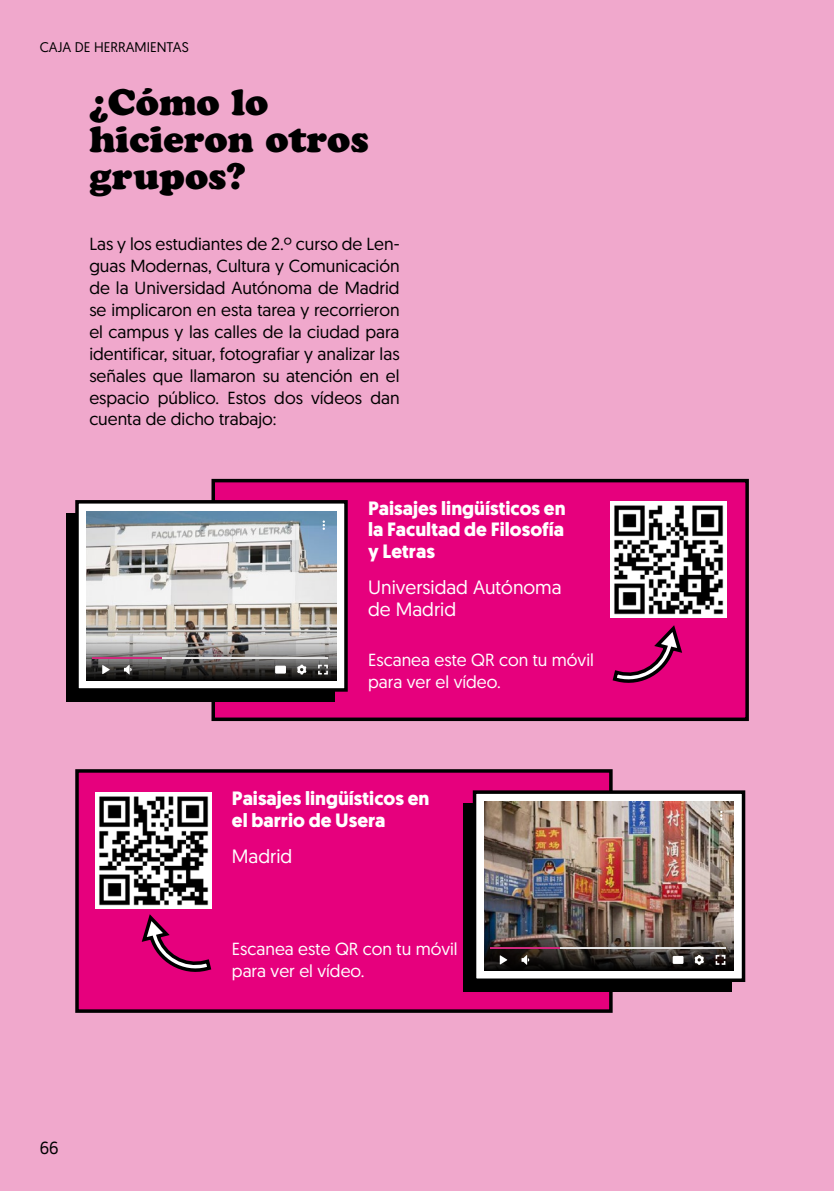
<style>
.page{position:relative;width:834px;height:1191px;background:#fff}
.page>*{position:absolute;margin:0;border:0;box-sizing:border-box;transform-origin:0 0}
.t1{font:36.75px/36.8px "Cooper Black Std";color:#000}
.t2{font:700 19.25px/21.9px "Geomanist";color:#fff;text-align:justify}
.t3{font:19.25px/21.9px "Geomanist";color:#fff}
.t4{font:17.5px/21.9px "Geomanist";color:#000;text-align:justify}
.t5{font:17.5px/21.9px "Geomanist";color:#fff}
.t6{font:14px "Geomanist";color:#000}
</style>
<div class="page">
<div style="left:0;top:0;width:833px;height:1191px;background:#f0a8cc"></div>
<div style="left:77px;top:771px;width:533px;height:240px;background:#e6007d"></div>
<div style="left:75px;top:769px;width:537px;height:243px;border:4px solid #000"></div>
<div style="left:213px;top:480px;width:534px;height:239px;background:#e6007d"></div>
<div style="left:211px;top:479px;width:537px;height:242px;border:4px solid #000"></div>
<div style="left:463px;top:803px;width:269px;height:188px;background:#000"></div>
<div style="left:66px;top:513px;width:269px;height:188px;background:#000"></div>
<div style="left:474px;top:792px;width:269px;height:188px;background:#fff"></div>
<div style="left:472px;top:790px;width:273px;height:192px;border:4px solid #000"></div>
<img style="left:484px;top:802px;width:249px;height:119px">
<img style="left:484px;top:921px;width:249px;height:49px">
<div style="left:77px;top:502px;width:269px;height:188px;background:#fff"></div>
<div style="left:75px;top:500px;width:272px;height:191px;border:4px solid #000"></div>
<img style="left:87px;top:511px;width:249px;height:120px">
<img style="left:87px;top:631px;width:249px;height:49px">
<img style="left:610px;top:502px;width:116px;height:116px">
<img style="left:96px;top:792px;width:116px;height:116px">
<svg style="left:612px;top:625px;width:71px;height:58px"></svg>
<svg style="left:141px;top:914px;width:71px;height:58px"></svg>
<hr style="left:92px;top:657px;width:236px;height:2px;background:#e3e3e3">
<hr style="left:92px;top:657px;width:69px;height:2px;background:#d1297d">
<svg style="left:102px;top:665px;width:8px;height:9px"></svg>
<svg style="left:124px;top:664px;width:8px;height:10px"></svg>
<svg style="left:275px;top:665px;width:11px;height:8px"></svg>
<svg style="left:297px;top:664px;width:9px;height:10px"></svg>
<svg style="left:318px;top:664px;width:10px;height:10px"></svg>
<svg style="left:322px;top:520px;width:3px;height:10px"></svg>
<hr style="left:490px;top:947px;width:235px;height:2px;background:#e3e3e3">
<hr style="left:490px;top:947px;width:69px;height:2px;background:#d1297d">
<svg style="left:499px;top:955px;width:8px;height:9px"></svg>
<svg style="left:521px;top:955px;width:8px;height:9px"></svg>
<svg style="left:672px;top:956px;width:11px;height:8px"></svg>
<svg style="left:694px;top:955px;width:10px;height:10px"></svg>
<svg style="left:715px;top:955px;width:10px;height:9px"></svg>
<svg style="left:720px;top:810px;width:2px;height:10px"></svg>
<p class="t6" style="left:40px;top:38px;width:151px">CAJA DE HERRAMIENTAS</p>
<h1 class="t1" style="left:89px;top:84px;width:281px">¿Cómo lo hicieron otros grupos?</h1>
<p class="t4" style="left:89px;top:233px;width:312px">Las y los estudiantes de 2.º curso de Len&shy;guas Modernas, Cultura y Comunicación de la Universidad Autónoma de Madrid se implicaron en esta tarea y recorrieron el campus y las calles de la ciudad para identificar, situar, fotografiar y analizar las señales que llamaron su atención en el espacio público. Estos dos vídeos dan cuenta de dicho trabajo:</p>
<p class="t2" style="left:368px;top:497px;width:199px">Paisajes lingüísticos en la Facultad de Filosofía y Letras</p>
<p class="t3" style="left:368px;top:576px;width:195px">Universidad Autónoma de Madrid</p>
<p class="t5" style="left:368px;top:648px;width:227px">Escanea este QR con tu móvil para ver el vídeo.</p>
<p class="t2" style="left:232px;top:787px;width:199px">Paisajes lingüísticos en el barrio de Usera</p>
<p class="t3" style="left:232px;top:844px;width:62px">Madrid</p>
<p class="t4" style="left:40px;top:1136px;width:21px">66</p>
<p class="t5" style="left:232px;top:937px;width:227px">Escanea este QR con tu móvil para ver el vídeo.</p>
</div>
